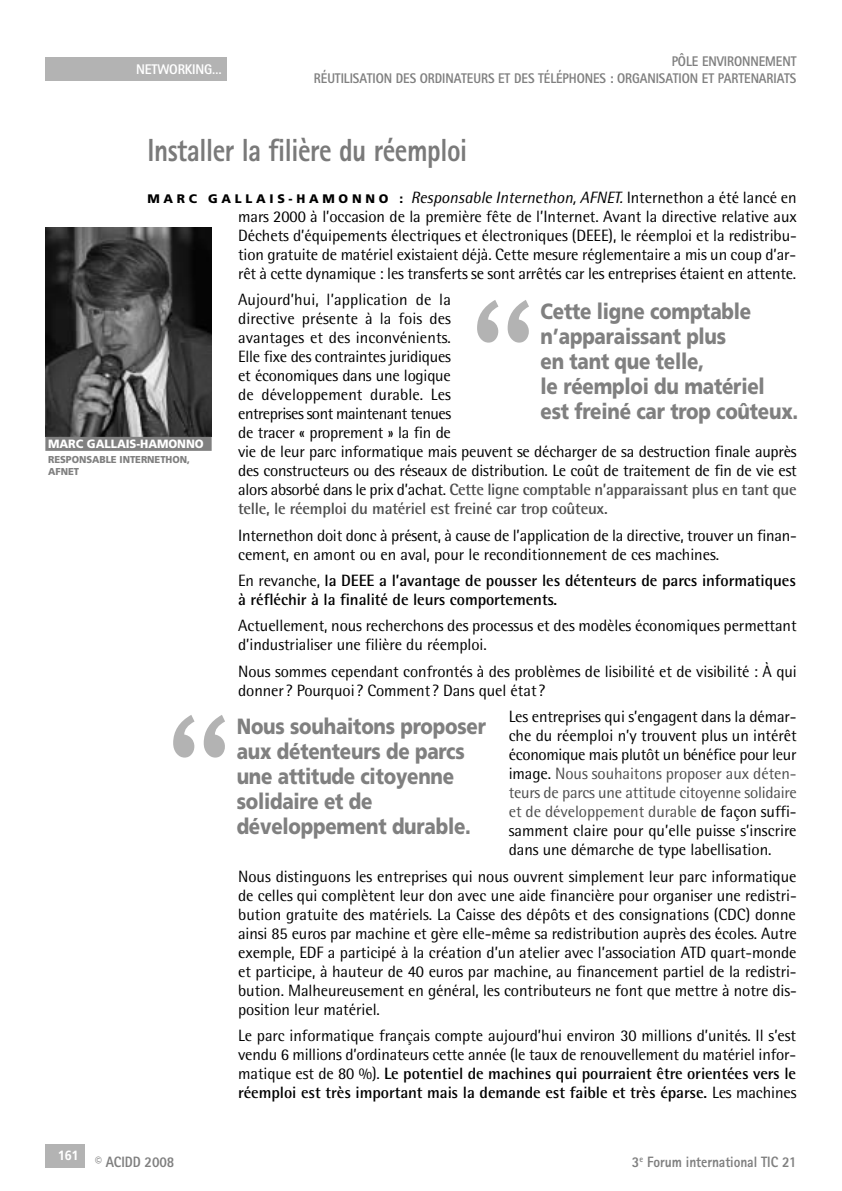
<style>
.page{position:relative;width:842px;height:1191px;background:#fff}
.page>*{position:absolute;margin:0;border:0;box-sizing:border-box;transform-origin:0 0}
.t1{font:190px "Andale Mono";color:#b3b3b3;scale:.9 1}
.t2{font:800 32px "Rotis Sans Serif";letter-spacing:-.015em;color:#7a7a7a;scale:.85 1}
.t3{font:900 22px/25px "Frutiger";letter-spacing:-.01em;color:#808080;scale:.85 1}
.t4{font:16.4px/19px "Rotis Semi Sans";letter-spacing:-.005em;color:#000;text-align:justify}
.t5{font:700 16.4px/19px "Rotis Semi Sans";letter-spacing:-.005em;color:#000}
.t6{font:800 15px "Rotis Sans Serif";letter-spacing:-.005em;color:#808080;scale:.9 1}
.t7{font:800 14px/16.8px "Rotis Sans Serif";letter-spacing:-.005em;color:#808080;text-align:right;scale:.9 1}
.t8{font:800 14px "Rotis Sans Serif";letter-spacing:-.015em;color:#fff;scale:.95 1}
.t9{font:900 12px "Frutiger";letter-spacing:-.005em;color:#fff;scale:.95 1}
.t10{font:900 10px/12px "Frutiger";letter-spacing:-.005em;color:#808080;scale:.95 1}
.s1{font-family:"Frutiger";font-weight:900;font-size:12.4px}
.s2{font-style:italic}
.s3{font-weight:700;color:#4e4e4e}
.s4{font-weight:400}
.s5{color:#4e4e4e}
.s6{font-weight:700}
</style>
<div class="page">
<div style="left:45px;top:1143px;width:39px;height:24px;background:#b3b3b3"></div>
<div style="left:45px;top:58px;width:182px;height:23px;background:#b3b3b3"></div>
<img style="left:45px;top:227px;width:167px;height:210px">
<div style="left:45px;top:437px;width:167px;height:14px;background:#808080"></div>
<p class="t8" style="left:136px;top:65px;width:91px">NETWORKING…</p>
<p class="t7" style="left:314px;top:55px;width:538px">PÔLE ENVIRONNEMENT<br>RÉUTILISATION DES ORDINATEURS ET DES TÉLÉPHONES : ORGANISATION ET PARTENARIATS</p>
<h2 class="t2" style="left:147px;top:139px;width:378px">Installer la filière du réemploi</h2>
<p class="t4" style="left:238px;top:189px;width:560px;text-indent:-91px"><span class="s1">M A R C G A L L A I S - H A M O N N O :</span> <span class="s2">Responsable Internethon, AFNET.</span> Internethon a été lancé en mars 2000 à l’occasion de la première fête de l’Internet. Avant la directive relative aux Déchets d’équipements électriques et électroniques (DEEE), le réemploi et la redistribu&shy;tion gratuite de matériel existaient déjà. Cette mesure réglementaire a mis un coup d’ar&shy;rêt à cette dynamique : les transferts se sont arrêtés car les entreprises étaient en attente.</p>
<p class="t4" style="left:238px;top:292px;width:560px;text-align:left">Aujourd’hui, l’application de la<br>directive présente à la fois des<br>avantages et des inconvénients.<br>Elle fixe des contraintes juridiques<br>et économiques dans une logique<br>de développement durable. Les<br>entreprises sont maintenant tenues<br>de tracer « proprement » la fin de<br>vie de leur parc informatique mais peuvent se décharger de sa destruction finale auprès des constructeurs ou des réseaux de distribution. Le coût de traitement de fin de vie est alors absorbé dans le prix d’achat. <span class="s3">Cette ligne comptable n’apparaissant plus en tant que telle, le réemploi du matériel est freiné car trop coûteux.</span></p>
<p class="t4" style="left:238px;top:527px;width:560px">Internethon doit donc à présent, à cause de l’application de la directive, trouver un finan&shy;cement, en amont ou en aval, pour le reconditionnement de ces machines.</p>
<p class="t5" style="left:238px;top:572px;width:559px"><span class="s4">En revanche,</span> la DEEE a l’avantage de pousser les détenteurs de parcs informatiques à réfléchir à la finalité de leurs comportements.</p>
<p class="t4" style="left:238px;top:618px;width:560px">Actuellement, nous recherchons des processus et des modèles économiques permettant d’industrialiser une filière du réemploi.</p>
<p class="t4" style="left:238px;top:663px;width:560px">Nous sommes cependant confrontés à des problèmes de lisibilité et de visibilité : À qui donner? Pourquoi? Comment? Dans quel état?</p>
<p class="t4" style="left:509px;top:708px;width:289px">Les entreprises qui s’engagent dans la démar&shy;che du réemploi n’y trouvent plus un intérêt économique mais plutôt un bénéfice pour leur image. <span class="s5">Nous souhaitons proposer aux déten&shy;teurs de parcs une attitude citoyenne solidaire et de développement durable</span> de façon suffi&shy;samment claire pour qu’elle puisse s’inscrire dans une démarche de type labellisation.</p>
<p class="t4" style="left:238px;top:868px;width:560px">Nous distinguons les entreprises qui nous ouvrent simplement leur parc informatique de celles qui complètent leur don avec une aide financière pour organiser une redistri&shy;bution gratuite des matériels. La Caisse des dépôts et des consignations (CDC) donne ainsi 85 euros par machine et gère elle-même sa redistribution auprès des écoles. Autre exemple, EDF a participé à la création d’un atelier avec l’association ATD quart-monde et participe, à hauteur de 40 euros par machine, au financement partiel de la redistri&shy;bution. Malheureusement en général, les contributeurs ne font que mettre à notre dis&shy;position leur matériel.</p>
<p class="t4" style="left:238px;top:1027px;width:560px">Le parc informatique français compte aujourd’hui environ 30 millions d’unités. Il s’est vendu 6 millions d’ordinateurs cette année (le taux de renouvellement du matériel infor&shy;matique est de 80 %). <span class="s6">Le potentiel de machines qui pourraient être orientées vers le réemploi est très important mais la demande est faible et très éparse.</span> Les machines</p>
<h1 class="t1" style="left:453px;top:257px;width:115px">“</h1>
<h3 class="t3" style="left:541px;top:300px;width:265px">Cette ligne comptable n’apparaissant plus<br>en tant que telle,<br>le réemploi du matériel</h3>
<h3 class="t3" style="left:541px;top:400px;width:305px">est freiné car trop coûteux.</h3>
<p class="t9" style="left:48px;top:438px;width:165px">MARC GALLAIS-HAMONNO</p>
<p class="t10" style="left:48px;top:454px;width:151px">RESPONSABLE INTERNETHON,<br>AFNET</p>
<h1 class="t1" style="left:149px;top:671px;width:115px">“</h1>
<h3 class="t3" style="left:237px;top:715px;width:295px">Nous souhaitons proposer aux détenteurs de parcs une attitude citoyenne solidaire et de</h3>
<h3 class="t3" style="left:237px;top:815px;width:277px">développement durable.</h3>
<p class="t6" style="left:58px;top:1156px;width:131px"><sup>161</sup> © ACIDD 2008</p>
<p class="t6" style="left:632px;top:1156px;width:184px">3<sup>e</sup> Forum international TIC 21</p>
</div>
